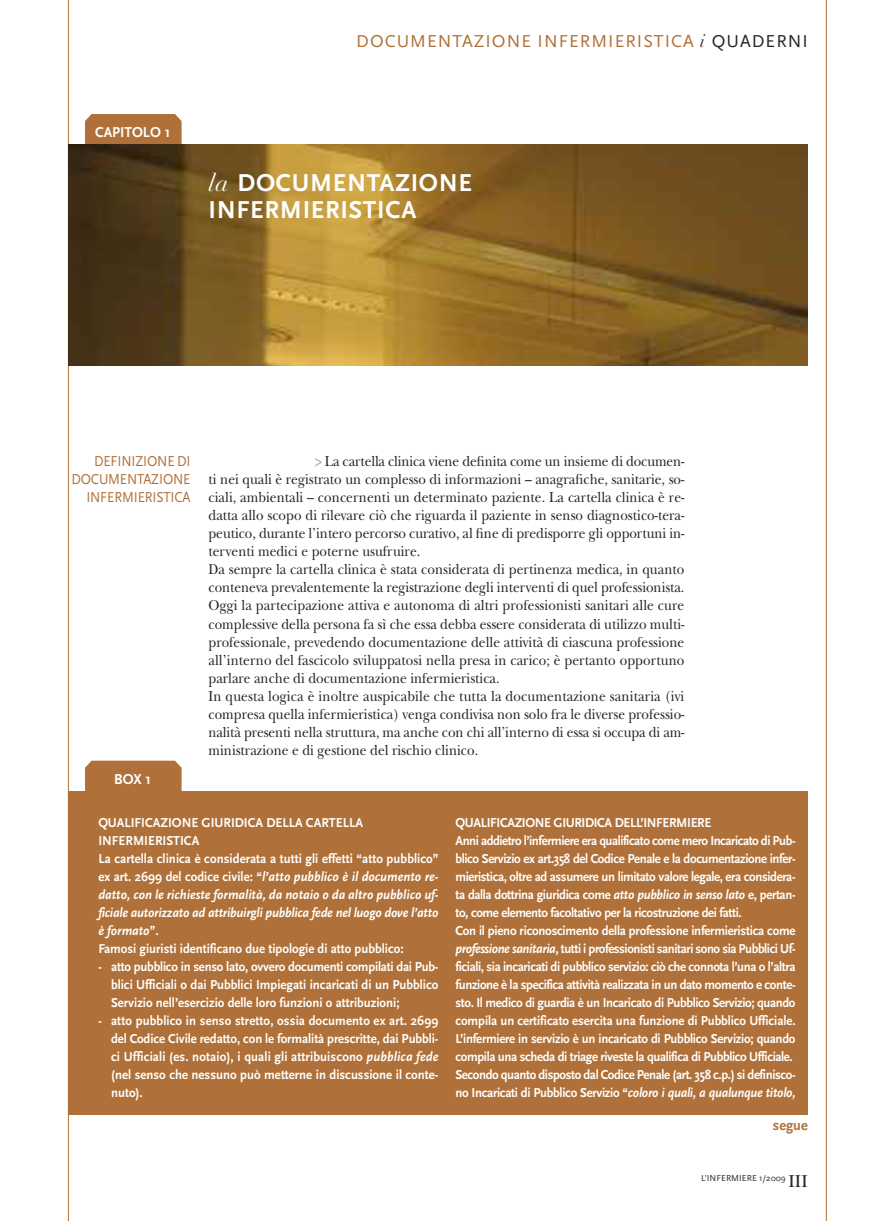
<style>
.page{position:relative;width:893px;height:1221px;background:#fff}
.page>*{position:absolute;margin:0;border:0;box-sizing:border-box;transform-origin:0 0}
.t1{font:700 25.5px/27px "Scala Sans";letter-spacing:.03em;color:#fff}
.t2{font:18px "Scala Sans";letter-spacing:.055em;color:#af7139}
.t3{font:15px/18px "New Baskerville";color:#272627;scale:.9 1}
.t4{font:15px/18px "Scala Sans";letter-spacing:-.01em;color:#af7139;text-align:right;scale:.9 1}
.t5{font:700 15px "Scala Sans";color:#fff;scale:.95 1}
.t6{font:700 15px "Scala Sans";color:#af7139;scale:.95 1}
.t7{font:700 13.5px/18px "Scala Sans";letter-spacing:-.03em;color:#fff;text-align:justify;scale:.95 1}
.t8{font:700 13.5px/18px "Scala Sans";color:#fff;scale:.95 1}
.t9{font:9px "Scala Sans";color:#272627}
.s1{font-family:"Didot";font-style:italic;color:#272627}
.s2{color:#272627}
.s3{font-family:"Didot";font-weight:400;font-style:italic;font-size:24px}
.s4{color:#af7139}
.s5{font-style:italic}
.s6{font-family:"New Baskerville";font-size:18px}
</style>
<div class="page">
<hr style="left:826px;top:0;width:1px;height:1220px;background:#af7139">
<hr style="left:68px;top:0;width:1px;height:1220px;background:#af7139">
<div style="left:85px;top:114px;width:97px;height:31px;background:#af7139"></div>
<img style="left:68px;top:145px;width:740px;height:221px">
<div style="left:85px;top:760px;width:97px;height:31px;background:#af7139"></div>
<div style="left:68px;top:791px;width:740px;height:323px;background:#af7139"></div>
<p class="t5" style="left:95px;top:123px;width:81px">CAPITOLO 1</p>
<h2 class="t2" style="left:356px;top:30px;width:453px">DOCUMENTAZIONE INFERMIERISTICA <span class="s1">i</span> <span class="s2">QUADERNI</span></h2>
<h1 class="t1" style="left:208px;top:168px;width:265px"><span class="s3">la</span> DOCUMENTAZIONE<br>INFERMIERISTICA</h1>
<p class="t4" style="left:71px;top:452px;width:134px">DEFINIZIONE DI<br>DOCUMENTAZIONE<br>INFERMIERISTICA</p>
<p class="t3" style="left:209px;top:452px;width:530px;text-indent:106px"><span class="s4">&gt;</span> La cartella clinica viene definita come un insieme di documen&shy;ti nei quali è registrato un complesso di informazioni – anagrafiche, sanitarie, so&shy;ciali, ambientali – concernenti un determinato paziente. La cartella clinica è re&shy;datta allo scopo di rilevare ciò che riguarda il paziente in senso diagnostico-tera&shy;peutico, durante l’intero percorso curativo, al fine di predisporre gli opportuni in&shy;terventi medici e poterne usufruire.<br>Da sempre la cartella clinica è stata considerata di pertinenza medica, in quanto conteneva prevalentemente la registrazione degli interventi di quel professionista.<br>Oggi la partecipazione attiva e autonoma di altri professionisti sanitari alle cure complessive della persona fa sì che essa debba essere considerata di utilizzo multi&shy;professionale, prevedendo documentazione delle attività di ciascuna professione all’interno del fascicolo sviluppatosi nella presa in carico; è pertanto opportuno parlare anche di documentazione infermieristica.<br>In questa logica è inoltre auspicabile che tutta la documentazione sanitaria (ivi compresa quella infermieristica) venga condivisa non solo fra le diverse professio&shy;nalità presenti nella struttura, ma anche con chi all’interno di essa si occupa di am&shy;ministrazione e di gestione del rischio clinico.</p>
<p class="t5" style="left:114px;top:770px;width:40px">BOX 1</p>
<p class="t8" style="left:98px;top:812px;width:359px">QUALIFICAZIONE GIURIDICA DELLA CARTELLA INFERMIERISTICA<br>La cartella clinica è considerata a tutti gli effetti “atto pubblico” ex art. 2699 del codice civile: “<span class="s5">l’atto pubblico è il documento re&shy;datto, con le richieste formalità, da notaio o da altro pubblico uf&shy;ficiale autorizzato ad attribuirgli pubblica fede nel luogo dove l’atto è formato</span>”.<br>Famosi giuristi identificano due tipologie di atto pubblico:</p>
<p class="t7" style="left:111px;top:956px;width:346px;text-indent:-13px">- atto pubblico in senso lato, ovvero documenti compilati dai Pub&shy;blici Ufficiali o dai Pubblici Impiegati incaricati di un Pubblico Servizio nell’esercizio delle loro funzioni o attribuzioni;</p>
<p class="t7" style="left:111px;top:1010px;width:346px;text-indent:-13px">- atto pubblico in senso stretto, ossia documento ex art. 2699 del Codice Civile redatto, con le formalità prescritte, dai Pubbli&shy;ci Ufficiali (es. notaio), i quali gli attribuiscono <span class="s5">pubblica fede </span>(nel senso che nessuno può metterne in discussione il conte&shy;nuto).</p>
<p class="t7" style="left:455px;top:812px;width:359px;text-align:left">QUALIFICAZIONE GIURIDICA DELL’INFERMIERE<br>Anni addietro l’infermiere era qualificato come mero Incaricato di Pub&shy;blico Servizio ex art.358 del Codice Penale e la documentazione infer&shy;mieristica, oltre ad assumere un limitato valore legale, era considera&shy;ta dalla dottrina giuridica come <span class="s5">atto pubblico in senso lato</span> e, pertan&shy;to, come elemento facoltativo per la ricostruzione dei fatti.<br>Con il pieno riconoscimento della professione infermieristica come <span class="s5">professione sanitaria</span>, tutti i professionisti sanitari sono sia Pubblici Uf&shy;ficiali, sia incaricati di pubblico servizio: ciò che connota l’una o l’altra funzione è la specifica attività realizzata in un dato momento e conte&shy;sto. Il medico di guardia è un Incaricato di Pubblico Servizio; quando compila un certificato esercita una funzione di Pubblico Ufficiale.<br>L’infermiere in servizio è un incaricato di Pubblico Servizio; quando compila una scheda di triage riveste la qualifica di Pubblico Ufficiale.<br>Secondo quanto disposto dal Codice Penale (art. 358 c.p.) si definisco&shy;no Incaricati di Pubblico Servizio “<span class="s5">coloro i quali, a qualunque titolo,</span></p>
<p class="t6" style="left:773px;top:1115px;width:38px">segue</p>
<p class="t9" style="left:701px;top:1172px;width:108px">L’INFERMIERE 1/2009 <span class="s6">III</span></p>
</div>
